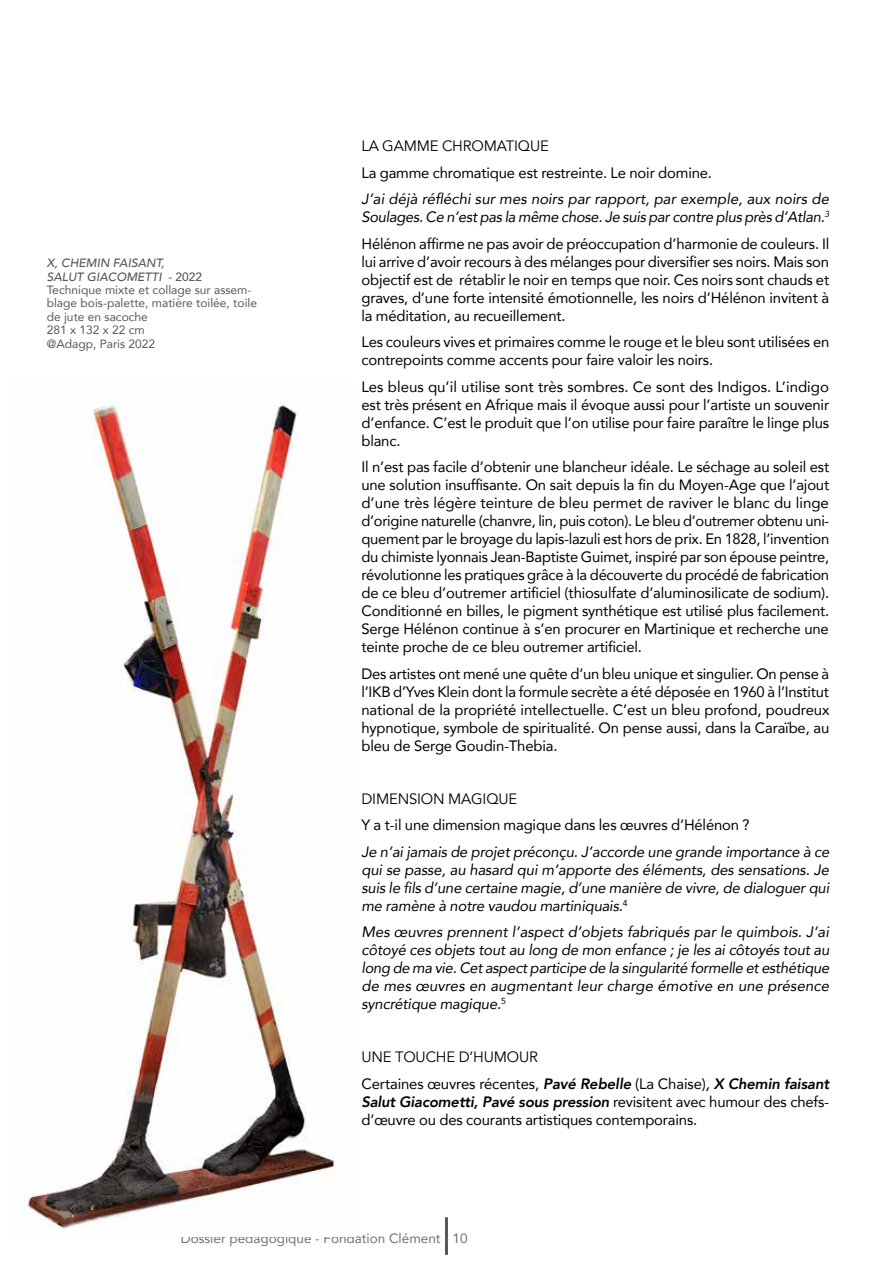
<style>
.page{position:relative;width:893px;height:1263px;background:#fff}
.page>*{position:absolute;margin:0;border:0;box-sizing:border-box;transform-origin:0 0}
.t1{font:15px/18px "Avenir";letter-spacing:-.01em;color:#000;text-align:justify}
.t2{font:italic 15px/18px "Avenir";letter-spacing:-.01em;color:#000;text-align:justify}
.t3{font:15px "Avenir";letter-spacing:-.01em;color:#000}
.t4{font:13.5px "Avenir";color:#706f6f}
.t5{font:12px/13.4px "Avenir";color:#575756}
.s1{font-weight:500;font-style:italic}
.s2{font-weight:500}
.s3{font-style:inherit}
.s4{font-weight:800;font-style:italic}
</style>
<div class="page">
<hr style="left:445px;top:1217px;width:3px;height:38px;background:#575756">
<img style="left:24px;top:400px;width:311px;height:829px">
<p class="t5" style="left:47px;top:256px;width:212px"><span class="s1">X, CHEMIN FAISANT,<br>SALUT GIACOMETTI</span> <span class="s2">- 2022<br></span>Technique mixte et collage sur assem&shy;blage bois-palette, matière toilée, toile de jute en sacoche<br>281 x 132 x 22 cm<br>@Adagp, Paris 2022</p>
<p class="t3" style="left:361px;top:137px;width:189px">LA GAMME CHROMATIQUE</p>
<p class="t1" style="left:361px;top:163px;width:352px">La gamme chromatique est restreinte. Le noir domine.</p>
<p class="t2" style="left:361px;top:190px;width:469px">J’ai déjà réfléchi sur mes noirs par rapport, par exemple, aux noirs de<br>Soulages. Ce n’est pas la même chose. Je suis par contre plus près d’Atlan.<sup>3</sup></p>
<p class="t1" style="left:361px;top:234px;width:469px">Hélénon affirme ne pas avoir de préoccupation d’harmonie de couleurs. Il lui arrive d’avoir recours à des mélanges pour diversifier ses noirs. Mais son objectif est de rétablir le noir en temps que noir. Ces noirs sont chauds et graves, d’une forte intensité émotionnelle, les noirs d’Hélénon invitent à la méditation, au recueillement.</p>
<p class="t1" style="left:361px;top:332px;width:469px">Les couleurs vives et primaires comme le rouge et le bleu sont utilisées en contrepoints comme accents pour faire valoir les noirs.</p>
<p class="t1" style="left:361px;top:377px;width:469px">Les bleus qu’il utilise sont très sombres. Ce sont des Indigos. L’indigo est très présent en Afrique mais il évoque aussi pour l’artiste un souvenir d’enfance. C’est le produit que l’on utilise pour faire paraître le linge plus blanc.</p>
<p class="t1" style="left:361px;top:457px;width:469px">Il n’est pas facile d’obtenir une blancheur idéale. Le séchage au soleil est une solution insuffisante. On sait depuis la fin du Moyen-Age que l’ajout d’une très légère teinture de bleu permet de raviver le blanc du linge d’origine naturelle (chanvre, lin, puis coton). Le bleu d’outremer obtenu uni&shy;quement par le broyage du lapis-lazuli est hors de prix. En 1828, l’invention du chimiste lyonnais Jean-Baptiste Guimet, inspiré par son épouse peintre, révolutionne les pratiques grâce à la découverte du procédé de fabrication de ce bleu d’outremer artificiel (thiosulfate d’aluminosilicate de sodium).<br>Conditionné en billes, le pigment synthétique est utilisé plus facilement.<br>Serge Hélénon continue à s’en procurer en Martinique et recherche une teinte proche de ce bleu outremer artificiel.</p>
<p class="t1" style="left:361px;top:664px;width:470px">Des artistes ont mené une quête d’un bleu unique et singulier. On pense à l’IKB d’Yves Klein dont la formule secrète a été déposée en 1960 à l’Institut national de la propriété intellectuelle. C’est un bleu profond, poudreux hypnotique, symbole de spiritualité. On pense aussi, dans la Caraïbe, au bleu de Serge Goudin-Thebia.</p>
<p class="t3" style="left:361px;top:790px;width:157px">DIMENSION MAGIQUE</p>
<p class="t1" style="left:361px;top:815px;width:390px">Y a t-il une dimension magique dans les œuvres d’Hélénon ?</p>
<p class="t2" style="left:361px;top:842px;width:469px">Je n’ai jamais de projet préconçu. J’accorde une grande importance à ce qui se passe, au hasard qui m’apporte des éléments, des sensations. Je suis le fils d’une certaine magie, d’une manière de vivre, de dialoguer qui me ramène à notre vaudou martiniquais.<sup>4</sup></p>
<p class="t2" style="left:361px;top:923px;width:469px">Mes œuvres prennent l’aspect d’objets fabriqués par le quimbois. J’ai côtoyé ces objets tout au long de mon enfance ; je les ai côtoyés tout au long de ma vie. Cet aspect participe de la singularité formelle et esthétique de mes œuvres en augmentant leur charge émotive en une présence syncrétique magique.<sup>5</sup></p>
<p class="t1" style="left:361px;top:1043px;width:469px;line-height:26.5px"><span class="s3">UNE TOUCHE D’HUMOUR<br></span>Certaines œuvres récentes, <span class="s4">Pavé Rebelle</span> (La Chaise)<span class="s1">,</span> <span class="s4">X Chemin faisant</span></p>
<p class="t1" style="left:361px;top:1092px;width:469px"><span class="s4">Salut Giacometti, Pavé sous pression</span> revisitent avec humour des chefs&shy;d’œuvre ou des courants artistiques contemporains.</p>
<p class="t4" style="left:181px;top:1227px;width:288px">Dossier pédagogique - Fondation Clément - 10</p>
</div>
